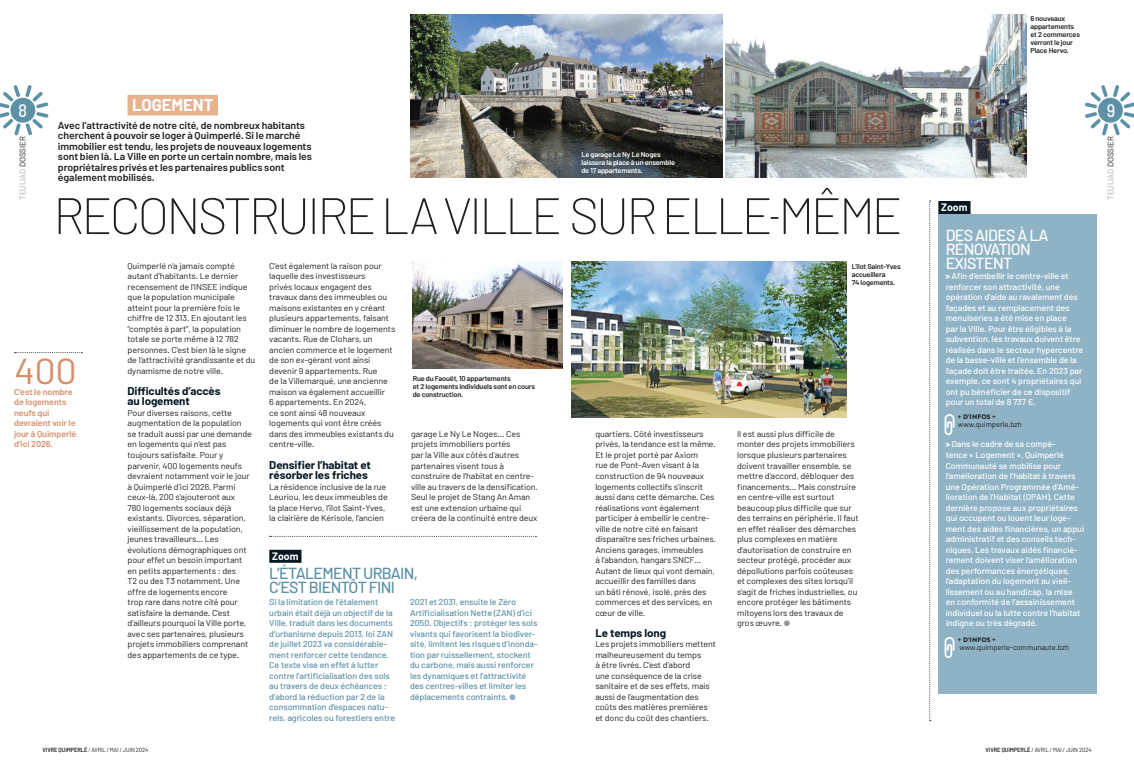
<style>
.page{position:relative;width:1134px;height:772px;background:#fff}
.page>*{position:absolute;margin:0;border:0;box-sizing:border-box;transform-origin:0 0}
.t1{font:200 51px "Barlow";letter-spacing:-.06em;color:#231f20}
.t2{font:36px "Barlow";color:#d68e6b;scale:1.05 1}
.t3{font:500 18px "Barlow";color:#fff;scale:.9 1}
.t4{font:700 16.6px "Barlow";color:#fff}
.t5{font:500 16px/14px "Barlow";letter-spacing:-.04em;color:#5d91a7}
.t6{font:500 16px/14px "Barlow";letter-spacing:-.04em;color:#fff}
.t7{font:700 11px/10.5px "Barlow";letter-spacing:-.01em;color:#071822;scale:1.05 1}
.t8{font:700 10.5px "Barlow";color:#fff}
.t9{font:600 10px/10.5px "Barlow";letter-spacing:-.005em;color:#231f20;scale:1.05 1}
.t10{font:8.5px/10.5px "Barlow";letter-spacing:-.01em;color:#231f20;scale:1.05 1}
.t11{font:500 8.5px/10.5px "Barlow";letter-spacing:-.01em;color:#fff;scale:1.05 1}
.t12{font:500 8.5px/10.5px "Barlow";letter-spacing:-.01em;color:#5d91a7;scale:1.05 1}
.t13{font:600 8.5px/10.5px "Barlow";letter-spacing:-.01em;color:#d68e6b;scale:1.05 1}
.t14{font:8px "Barlow";color:#a8a9ad}
.t15{font:7.5px "Barlow";color:#231f20}
.t16{font:600 7px/8px "Barlow";letter-spacing:-.025em;color:#231f20;scale:1.05 1}
.t17{font:600 7px/8px "Barlow";letter-spacing:-.025em;color:#fff;scale:1.05 1}
.t18{font:900 6.5px "Brandon Grotesque";letter-spacing:.02em;color:#231f20;scale:1.05 1}
.t19{font:6px "Barlow";letter-spacing:-.01em;color:#231f20;scale:.95 1}
.s1{color:#231f20}
.s2{color:#939598}
.s3{color:#87aec1}
.s4{font-weight:800}
.s5{font-weight:600}
.s6{font-weight:300}
</style>
<div class="page">
<svg style="left:14px;top:352px;width:68px;height:1px"></svg>
<svg style="left:1085px;top:85px;width:49px;height:51px"></svg>
<svg style="left:0;top:85px;width:49px;height:51px"></svg>
<div style="left:938px;top:214px;width:159px;height:478px;background:#8fb3c5"></div>
<div style="left:938px;top:201px;width:32px;height:13px;background:#071822"></div>
<div style="left:269px;top:549px;width:32px;height:13px;background:#071822"></div>
<img style="left:572px;top:261px;width:275px;height:155px">
<div style="left:128px;top:95px;width:90px;height:20px;background:#e7b28e"></div>
<img style="left:413px;top:261px;width:149px;height:108px">
<img style="left:410px;top:14px;width:313px;height:164px">
<img style="left:726px;top:14px;width:300px;height:164px">
<svg style="left:270px;top:535px;width:266px;height:1px"></svg>
<svg style="left:929px;top:200px;width:2px;height:520px"></svg>
<svg style="left:944px;top:414px;width:10px;height:21px"></svg>
<svg style="left:944px;top:637px;width:10px;height:20px"></svg>
<p class="t16" style="left:1030px;top:15px;width:49px">6 nouveaux appartements et 2 commerces verront le jour<br>Place Hervo.</p>
<h3 class="t3" style="left:19px;top:99px;width:11px">8</h3>
<h3 class="t4" style="left:132px;top:95px;width:80px">logement</h3>
<p class="t9" style="left:58px;top:120px;width:244px">Avec l’attractivité de notre cité, de nombreux habitants cherchent à pouvoir se loger à Quimperlé. Si le marché immobilier est tendu, les projets de nouveaux logements sont bien là. La Ville en porte un certain nombre, mais les propriétaires privés et les partenaires publics sont également mobilisés.</p>
<h1 class="t1" style="left:53px;top:184px;width:851px">RECONSTRUIRE LA VILLE SUR ELLE-MÊME</h1>
<p class="t10" style="left:128px;top:260px;width:123px">Quimperlé n’a jamais compté autant d’habitants. Le dernier recensement de l’INSEE indique que la population municipale atteint pour la première fois le chiffre de 12 313. En ajoutant les “comptés à part”, la population totale se porte même à 12 782 personnes. C’est bien là le signe de l’attractivité grandissante et du dynamisme de notre ville.</p>
<p class="t7" style="left:128px;top:385px;width:90px">Difficultés d’accès au logement</p>
<p class="t10" style="left:128px;top:407px;width:120px">Pour diverses raisons, cette augmentation de la population se traduit aussi par une demande en logements qui n’est pas toujours satisfaite. Pour y parvenir, 400 logements neufs devraient notamment voir le jour à Quimperlé d’ici 2026. Parmi ceux-là, 200 s’ajouteront aux<br>780 logements sociaux déjà existants. Divorces, séparation, vieillissement de la population, jeunes travailleurs… Les évolutions démographiques ont pour effet un besoin important en petits appartements : des<br>T2 ou des T3 notamment. Une offre de logements encore<br>trop rare dans notre cité pour satisfaire la demande. C’est d’ailleurs pourquoi la Ville porte, avec ses partenaires, plusieurs projets immobiliers comprenant des appartements de ce type.</p>
<p class="t14" style="left:18px;top:200px;width:65px;rotate:-90deg">Teuliad <span class="s1">Dossier</span></p>
<p class="t17" style="left:581px;top:150px;width:91px">Le garage Le Ny Le Noges laissera la place à un ensemble de 17 appartements.</p>
<p class="t10" style="left:269px;top:260px;width:121px">C’est également la raison pour laquelle des investisseurs<br>privés locaux engagent des travaux dans des immeubles ou maisons existantes en y créant plusieurs appartements, faisant diminuer le nombre de logements vacants. Rue de Clohars, un ancien commerce et le logement de son ex-gérant vont ainsi devenir 9 appartements. Rue<br>de la Villemarqué, une ancienne maison va également accueillir<br>6 appartements. En 2024,<br>ce sont ainsi 48 nouveaux logements qui vont être créés dans des immeubles existants du centre-ville.</p>
<p class="t7" style="left:269px;top:459px;width:98px">Densifier l’habitat et résorber les friches</p>
<p class="t10" style="left:269px;top:480px;width:114px">La résidence inclusive de la rue Leuriou, les deux immeubles de la place H ervo, l’îlot Saint-Yves, la clairière de Kérisole, l’ancien</p>
<p class="t16" style="left:852px;top:262px;width:48px">L’îlot Saint-Yves accueillera<br>74 logements.</p>
<h2 class="t2" style="left:14px;top:349px;width:61px">400</h2>
<p class="t13" style="left:14px;top:386px;width:61px">C’est le nombre de logements neufs qui devraient voir le jour à Quimperlé d’ici 2026.</p>
<p class="t16" style="left:413px;top:374px;width:118px">Rue du Faouët, 10 appartements<br>et 2 logements individuels sont en cours de construction.</p>
<p class="t10" style="left:411px;top:428px;width:122px">garage Le Ny Le N oges… Ces projets immobiliers portés<br>par la Ville aux côtés d’autres partenaires visent tous à construire de l’habitat en centre&shy;ville au travers de la densification.<br>Seul le projet de Stang An Aman est une extension urbaine qui créera de la continuité entre deux</p>
<p class="t10" style="left:595px;top:428px;width:116px">quartiers. Côté investisseurs privés, la tendance est la même.<br>Et le projet porté par Axiom<br>rue de Pont-Aven visant à la construction de 94 nouveaux logements collectifs s’inscrit aussi dans cette démarche. Ces réalisations vont également participer à embellir le centre&shy;ville de notre cité en faisant disparaître ses friches urbaines.<br>Anciens garages, immeubles<br>à l’abandon, hangars SNCF…<br>Autant de lieux qui vont demain, accueillir des familles dans<br>un bâti rénové, isolé, près des commerces et des services, en cœur de ville.</p>
<p class="t7" style="left:595px;top:627px;width:69px">Le temps long</p>
<p class="t10" style="left:595px;top:638px;width:117px">Les projets immobiliers mettent malheureusement du temps<br>à être livrés. C’est d’abord<br>une conséquence de la crise sanitaire et de ses effets, mais aussi de l’augmentation des coûts des matières premières et donc du coût des chantiers.</p>
<p class="t10" style="left:737px;top:428px;width:117px">Il est aussi plus difficile de monter des projets immobiliers lorsque plusieurs partenaires doivent travailler ensemble, se mettre d’accord, débloquer des financements... Mais construire en centre-ville est surtout beaucoup plus difficile que sur des terrains en périphérie. I l faut en effet réaliser des démarches plus complexes en matière d’autorisation de construire en secteur protégé, procéder aux dépollutions parfois coûteuses et complexes des sites lorsqu’il s’agit de friches industrielles, ou encore protéger les bâtiments mitoyens lors des travaux de gros œuvre. <span class="s2">●</span></p>
<p class="t8" style="left:272px;top:549px;width:28px">Zoom</p>
<h3 class="t5" style="left:269px;top:565px;width:150px">L’étalement urbain, c’est bientôt fin i</h3>
<p class="t12" style="left:410px;top:596px;width:123px">2021 et 2031, ensuite le Zéro Artificialisation Nette (ZAN) d’ici 2050. Objectifs : protéger les sols vivants qui favorisent la biodiver&shy;sité, limitent les risques d’inonda&shy;tion par ruissellement, stockent du carbone, mais aussi renforcer les dynamiques et l’attractivité des centres-villes et limiter les déplacements contraints. <span class="s3">●</span></p>
<p class="t12" style="left:269px;top:596px;width:121px">Si la limitation de l’étalement urbain était déjà un objectif de la<br>Ville, traduit dans les documents d’urbanisme depuis 2013, loi ZAN de juillet 2023 va considérable&shy;ment renforcer cette tendance.<br>Ce texte vise en effet à lutter contre l’artificialisation des sols au travers de deux échéances : d’abord la réduction par 2 de la consommation d’espaces natu&shy;rels, agricoles ou forestiers entre</p>
<p class="t8" style="left:941px;top:201px;width:28px">Zoom</p>
<h3 class="t6" style="left:946px;top:227px;width:103px">Des aides à la rénova</h3>
<h3 class="t6" style="left:946px;top:241px;width:75px;text-indent:53px">tion existent</h3>
<p class="t11" style="left:946px;top:270px;width:133px"><span class="s4">&gt;</span> Afin d’embellir le centre-ville et renforcer son attractivité, une opération d’aide au ravalement des façades et au remplacement des menuiseries a été mise en place<br>par la Ville. Pour être éligibles à la subvention, les travaux doivent être réalisés dans le secteur hypercentre de la basse-ville et l’ensemble de la façade doit être traitée. En 2023 par exemple, ce sont 4 propriétaires qui ont pu bénéficier de ce dispositif pour un total de 8 737 €.</p>
<p class="t11" style="left:946px;top:438px;width:133px"><span class="s4">&gt;</span> Dans le cadre de sa compé-<br>tence « Logement », Quimperlé Communauté se mobilise pour l’amélioration de l’habitat à travers une Opération Programmée d’Amé&shy;lioration de l’Habitat (OPAH). Cette dernière propose aux propriétaires qui occupent ou louent leur loge&shy;ment des aides financières, un appui administratif et des conseils tech&shy;niques. Les travaux aidés financiè&shy;rement doivent viser l’amélioration des performances énergétiques, l’adaptation du logement au vieil&shy;lissement ou au handicap, la mise<br>en conformité de l’assainissement individuel ou la lutte contre l’habitat indigne ou très dégradé.</p>
<p class="t18" style="left:958px;top:412px;width:38px">+ D’INFOS +</p>
<p class="t15" style="left:958px;top:419px;width:65px">www.quimperle.bzh</p>
<p class="t18" style="left:958px;top:635px;width:38px">+ D’INFOS +</p>
<p class="t15" style="left:959px;top:642px;width:111px">www.quimperle-communaute.bzh</p>
<p class="t19" style="left:43px;top:746px;width:113px"><span class="s5">Vivre Quimperlé</span> <span class="s6">/</span> avril / mai / juin 2024</p>
<p class="t19" style="left:985px;top:746px;width:113px"><span class="s5">Vivre Quimperlé</span> / avril / mai / juin 2024</p>
<h3 class="t3" style="left:1107px;top:99px;width:11px">9</h3>
<p class="t14" style="left:1105px;top:200px;width:65px;rotate:-90deg">Teuliad <span class="s1">Dossier</span></p>
</div>
